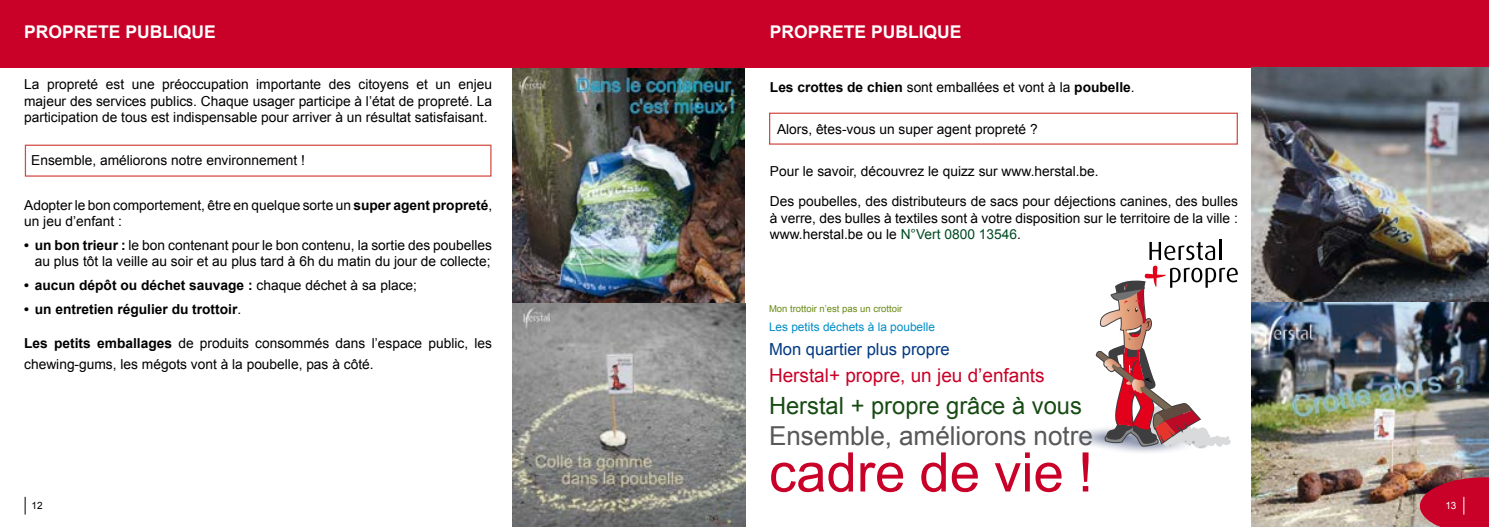
<style>
.page{position:relative;width:1489px;height:527px;background:#fff}
.page>*{position:absolute;margin:0;border:0;box-sizing:border-box;transform-origin:0 0}
.t1{font:54.5px "Arial";color:#c90028}
.t2{font:26.12px "Arial";color:#58585a}
.t3{font:23.75px "Arial";color:#184b13}
.t4{font:19px "Arial";color:#c90028}
.t5{font:700 17.5px "Arial";color:#fff}
.t6{font:16.62px "Arial";color:#003882}
.t7{font:13.75px/16.5px "Arial";color:#000;text-align:justify}
.t8{font:700 13.75px "Arial";color:#000}
.t9{font:11.88px "Arial";color:#008cc7}
.t10{font:10px "Arial";color:#000}
.t11{font:10px "Arial";color:#fff}
.t12{font:9.5px "Arial";color:#688914}
.s1{font-weight:700}
.s2{font-weight:400}
.s3{color:#004a21}
</style>
<div class="page">
<img style="left:1251px;top:67px;width:237px;height:459px">
<img style="left:512px;top:67px;width:233px;height:459px">
<div style="left:0;top:0;width:745px;height:67px;background:#c90028"></div>
<div style="left:745px;top:0;width:743px;height:67px;background:#c90028"></div>
<hr style="left:1218px;top:239px;width:3px;height:21px;background:#000">
<svg style="left:1077px;top:242px;width:160px;height:211px"></svg>
<svg style="left:25px;top:496px;width:1px;height:18px"></svg>
<svg style="left:1419px;top:477px;width:69px;height:49px;background:#ba1131"></svg>
<div style="left:25px;top:144px;width:466px;height:32px;border:1px solid #d34b42"></div>
<div style="left:769px;top:112px;width:468px;height:32px;border:1px solid #d34b42"></div>
<p class="t5" style="left:24px;top:20px;width:193px">PROPRETE PUBLIQUE</p>
<p class="t7" style="left:24px;top:76px;width:469px">La propreté est une préoccupation importante des citoyens et un enjeu majeur des services publics. Chaque usager participe à l’état de propreté. La participation de tous est indispensable pour arriver à un résultat satisfaisant.</p>
<p class="t7" style="left:31px;top:152px;width:275px">Ensemble, améliorons notre environnement !</p>
<p class="t7" style="left:24px;top:196px;width:469px">Adopter le bon comportement, être en quelque sorte un <span class="s1">super agent propreté</span>, un jeu d’enfant :</p>
<p class="t7" style="left:24px;top:237px;width:469px;text-align:right"><span class="s1">• un bon trieur :</span> le bon contenant pour le bon contenu, la sortie des poubelles au plus tôt la veille au soir et au plus tard à 6h du matin du jour de collecte;</p>
<p class="t8" style="left:24px;top:276px;width:394px">• aucun dépôt ou déchet sauvage : <span class="s2">chaque déchet à sa place;</span></p>
<p class="t8" style="left:24px;top:299px;width:218px">• un entretien régulier du trottoir<span class="s2">.</span></p>
<p class="t7" style="left:24px;top:332px;width:469px;line-height:21px"><span class="s1">Les petits emballages</span> de produits consommés dans l’espace public, les chewing-gums, les mégots vont à la poubelle, pas à côté.</p>
<p class="t5" style="left:770px;top:20px;width:193px">PROPRETE PUBLIQUE</p>
<p class="t8" style="left:770px;top:78px;width:366px">Les crottes de chien <span class="s2">sont emballées et vont à la</span> poubelle<span class="s2">.</span></p>
<p class="t7" style="left:777px;top:121px;width:262px">Alors, êtes-vous un super agent propreté ?</p>
<p class="t7" style="left:770px;top:162px;width:330px">Pour le savoir, découvrez le quizz sur www.herstal.be.</p>
<p class="t7" style="left:770px;top:193px;width:469px">Des poubelles, des distributeurs de sacs pour déjections canines, des bulles à verre, des bulles à textiles sont à votre disposition sur le territoire de la ville : www.herstal.be ou le <span class="s3">N°Vert 0800 13546</span>.</p>
<p class="t12" style="left:769px;top:302px;width:135px">Mon trottoir n’est pas un crottoir</p>
<p class="t9" style="left:769px;top:318px;width:167px">Les petits déchets à la poubelle</p>
<p class="t6" style="left:769px;top:337px;width:182px">Mon quartier plus propre</p>
<h3 class="t4" style="left:769px;top:362px;width:277px">Herstal+ propre, un jeu d’enfants</h3>
<h3 class="t3" style="left:769px;top:390px;width:314px">Herstal + propre grâce à vous</h3>
<h2 class="t2" style="left:769px;top:418px;width:325px">Ensemble, améliorons notre</h2>
<h1 class="t1" style="left:769px;top:436px;width:325px">cadre de vie !</h1>
<p class="t10" style="left:32px;top:499px;width:13px">12</p>
<p class="t11" style="left:1445px;top:499px;width:13px">13</p>
</div>
